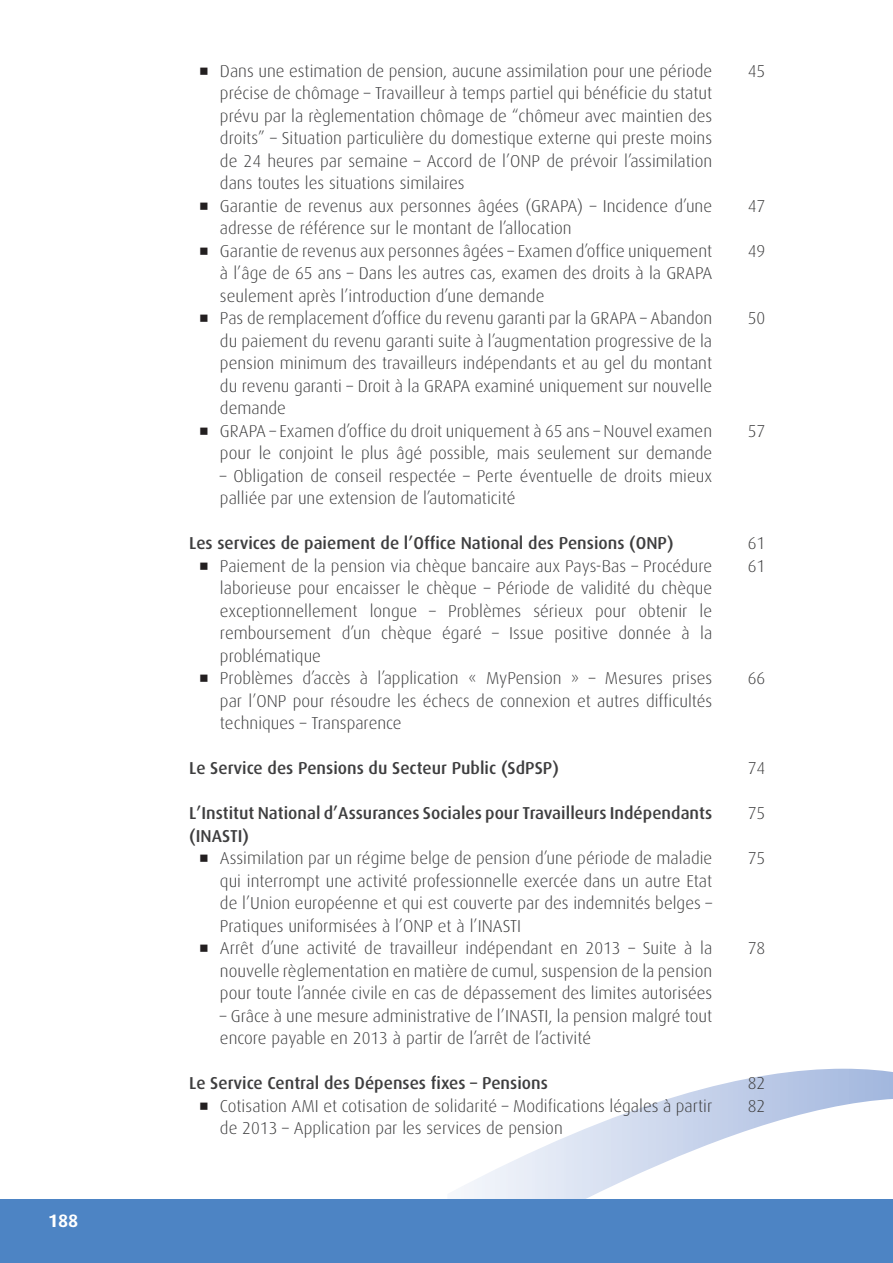
<style>
.page{position:relative;width:893px;height:1263px;background:#fff}
.page>*{position:absolute;margin:0;border:0;box-sizing:border-box;transform-origin:0 0}
.t1{font:700 18px "Dax";color:#fff}
.broodtekst{font:300 17.25px/22.5px "Dax";color:#3e3e3f;text-align:justify}
.t2{font:500 17.25px/22.5px "Dax";color:#3e3e3f}
</style>
<div class="page">
<svg style="left:456px;top:1069px;width:437px;height:130px"></svg>
<div style="left:0;top:1199px;width:893px;height:64px;background:#4d84c4"></div>
<p class="t1" style="left:48px;top:1210px;width:32px">188</p>
<p class="broodtekst" style="left:220px;top:59px;width:494px">Dans une estimation de pension, aucune assimilation pour une période précise de chômage – Travailleur à temps partiel qui bénéficie du statut prévu par la règlementation chômage de “chômeur avec maintien des droits” – Situation particulière du domestique externe qui preste moins de 24 heures par semaine – Accord de l’ONP de prévoir l’assimilation dans toutes les situations similaires</p>
<p class="broodtekst" style="left:220px;top:194px;width:494px">Garantie de revenus aux personnes âgées (GRAPA) – Incidence d’une adresse de référence sur le montant de l’allocation</p>
<p class="broodtekst" style="left:220px;top:239px;width:494px">Garantie de revenus aux personnes âgées – Examen d’office uniquement à l’âge de 65 ans – Dans les autres cas, examen des droits à la GRAPA seulement après l’introduction d’une demande</p>
<p class="broodtekst" style="left:220px;top:307px;width:494px">Pas de remplacement d’office du revenu garanti par la GRAPA – Abandon du paiement du revenu garanti suite à l’augmentation progressive de la pension minimum des travailleurs indépendants et au gel du montant du revenu garanti – Droit à la GRAPA examiné uniquement sur nouvelle demande</p>
<p class="broodtekst" style="left:220px;top:419px;width:494px">GRAPA – Examen d’office du droit uniquement à 65 ans – Nouvel examen pour le conjoint le plus âgé possible, mais seulement sur demande</p>
<p class="broodtekst" style="left:220px;top:464px;width:494px">– Obligation de conseil respectée – Perte éventuelle de droits mieux palliée par une extension de l’automaticité</p>
<p class="t2" style="left:189px;top:532px;width:486px">Les services de paiement de l’Office National des Pensions (ONP)</p>
<p class="broodtekst" style="left:220px;top:554px;width:494px">Paiement de la pension via chèque bancaire aux Pays-Bas – Procédure laborieuse pour encaisser le chèque – Période de validité du chèque exceptionnellement longue – Problèmes sérieux pour obtenir le remboursement d’un chèque égaré – Issue positive donnée à la problématique</p>
<p class="broodtekst" style="left:220px;top:667px;width:494px">Problèmes d’accès à l’application « MyPension » – Mesures prises par l’ONP pour résoudre les échecs de connexion et autres difficultés techniques – Transparence</p>
<p class="t2" style="left:189px;top:757px;width:371px">Le Service des Pensions du Secteur Public (SdPSP)</p>
<p class="t2" style="left:189px;top:802px;width:524px">L’Institut National d’Assurances Sociales pour Travailleurs Indépendants (INASTI)</p>
<p class="broodtekst" style="left:220px;top:847px;width:494px">Assimilation par un régime belge de pension d’une période de maladie qui interrompt une activité professionnelle exercée dans un autre Etat de l’Union européenne et qui est couverte par des indemnités belges – Pratiques uniformisées à l’ONP et à l’INASTI</p>
<p class="broodtekst" style="left:220px;top:937px;width:494px">Arrêt d’une activité de travailleur indépendant en 2013 – Suite à la nouvelle règlementation en matière de cumul, suspension de la pension pour toute l’année civile en cas de dépassement des limites autorisées</p>
<p class="broodtekst" style="left:220px;top:1004px;width:494px">– Grâce à une mesure administrative de l’INASTI, la pension malgré tout encore payable en 2013 à partir de l’arrêt de l’activité</p>
<p class="t2" style="left:189px;top:1072px;width:360px">Le Service Central des Dépenses fixes – Pensions</p>
<p class="broodtekst" style="left:220px;top:1094px;width:494px">Cotisation AMI et cotisation de solidarité – Modifications légales à partir de 2013 – Application par les services de pension</p>
<p class="broodtekst" style="left:748px;top:59px;width:19px">45</p>
<p class="broodtekst" style="left:748px;top:194px;width:19px">47</p>
<p class="broodtekst" style="left:748px;top:239px;width:19px">49</p>
<p class="broodtekst" style="left:748px;top:307px;width:19px">50</p>
<p class="broodtekst" style="left:748px;top:419px;width:19px">57</p>
<p class="broodtekst" style="left:748px;top:532px;width:19px">61</p>
<p class="broodtekst" style="left:748px;top:554px;width:19px">61</p>
<p class="broodtekst" style="left:748px;top:667px;width:19px">66</p>
<p class="broodtekst" style="left:748px;top:757px;width:19px">74</p>
<p class="broodtekst" style="left:748px;top:802px;width:19px">75</p>
<p class="broodtekst" style="left:748px;top:847px;width:19px">75</p>
<p class="broodtekst" style="left:748px;top:937px;width:19px">78</p>
<p class="broodtekst" style="left:748px;top:1072px;width:19px">82</p>
<p class="broodtekst" style="left:748px;top:1094px;width:19px">82</p>
</div>
